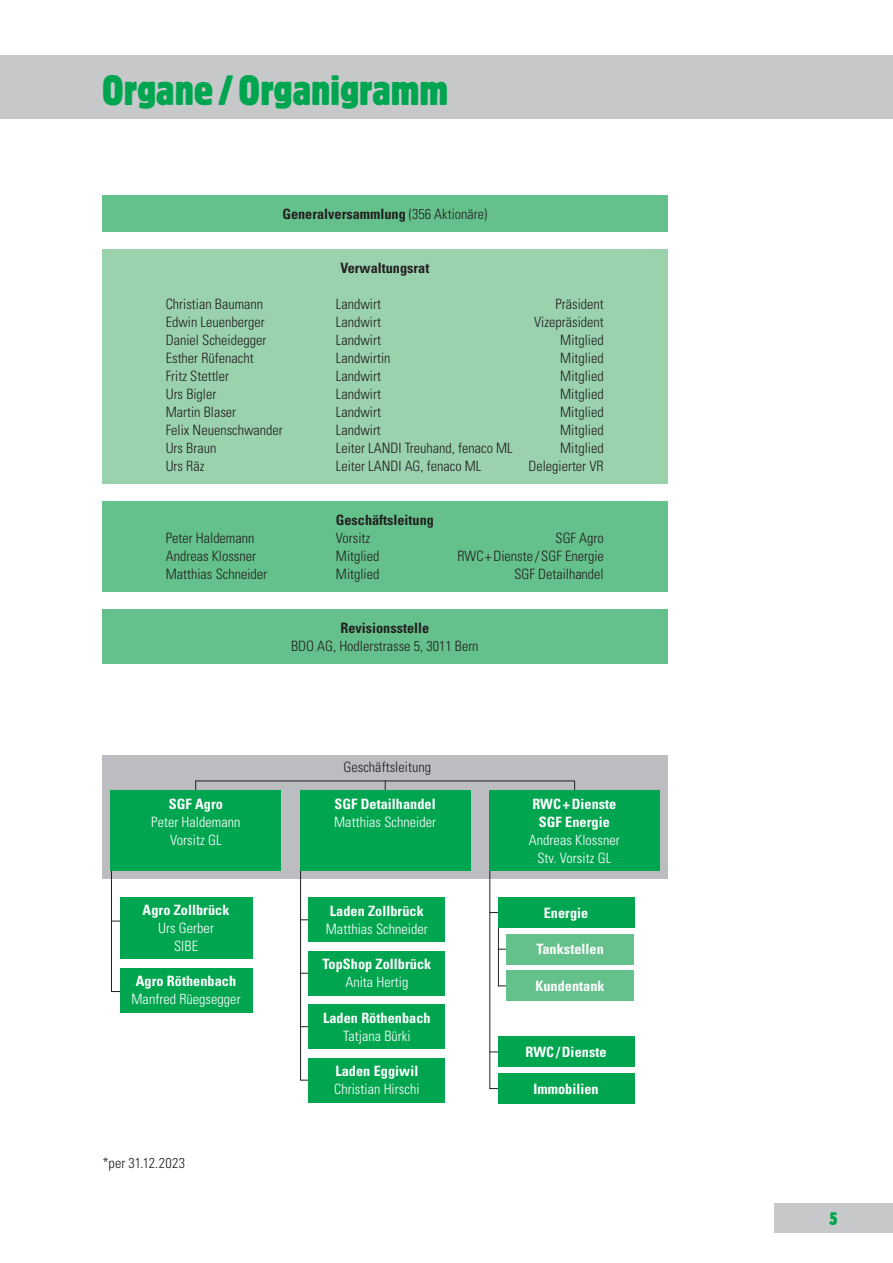
<style>
.page{position:relative;width:893px;height:1263px;background:#fff}
.page>*{position:absolute;margin:0;border:0;box-sizing:border-box;transform-origin:0 0}
.t1{font:condensed 42px "Block Pro";color:#00a54f}
.t2{font:condensed 18px "Block Pro";color:#00a54f}
.t3{font:300 condensed 14.25px "Univers LT Std";color:#231f20}
.t4{font:700 condensed 14.25px/18px "Univers LT Std";letter-spacing:.005em;color:#fff;text-align:center}
.t5{font:300 condensed 14.25px/18px "Univers LT Std";letter-spacing:.005em;color:#fff;text-align:center}
.t6{font:700 condensed 14.25px "Univers LT Std";color:#231f20}
.s1{font-weight:300}
</style>
<div class="page">
<div style="left:774px;top:1203px;width:119px;height:30px;background:#c7c8ca"></div>
<div style="left:0;top:55px;width:893px;height:64px;background:#c7c8ca"></div>
<div style="left:102px;top:756px;width:566px;height:123px;background:#bcbdc0"></div>
<hr style="left:574px;top:781px;width:1px;height:54px;background:#231f20">
<hr style="left:498px;top:927px;width:1px;height:59px;background:#231f20">
<hr style="left:300px;top:870px;width:1px;height:210px;background:#231f20">
<hr style="left:489px;top:871px;width:1px;height:218px;background:#231f20">
<div style="left:489px;top:790px;width:170px;height:81px;background:#00a54f"></div>
<div style="left:120px;top:897px;width:132px;height:62px;background:#00a54f"></div>
<div style="left:120px;top:968px;width:132px;height:45px;background:#00a54f"></div>
<div style="left:309px;top:897px;width:136px;height:45px;background:#00a54f"></div>
<div style="left:309px;top:951px;width:136px;height:45px;background:#00a54f"></div>
<div style="left:309px;top:1004px;width:136px;height:45px;background:#00a54f"></div>
<div style="left:309px;top:1058px;width:136px;height:44px;background:#00a54f"></div>
<div style="left:498px;top:897px;width:136px;height:30px;background:#00a54f"></div>
<div style="left:498px;top:1037px;width:136px;height:30px;background:#00a54f"></div>
<div style="left:506px;top:934px;width:128px;height:30px;background:#65c18b"></div>
<div style="left:506px;top:971px;width:128px;height:30px;background:#65c18b"></div>
<div style="left:300px;top:790px;width:170px;height:81px;background:#00a54f"></div>
<hr style="left:195px;top:780px;width:380px;height:1px;background:#231f20">
<div style="left:498px;top:1073px;width:136px;height:30px;background:#00a54f"></div>
<hr style="left:111px;top:870px;width:1px;height:122px;background:#231f20">
<hr style="left:195px;top:780px;width:1px;height:54px;background:#231f20">
<div style="left:111px;top:790px;width:170px;height:81px;background:#00a54f"></div>
<div style="left:102px;top:196px;width:566px;height:36px;background:#65c18b"></div>
<div style="left:102px;top:250px;width:566px;height:234px;background:#9ad2ae"></div>
<div style="left:102px;top:502px;width:566px;height:90px;background:#65c18b"></div>
<div style="left:102px;top:610px;width:566px;height:54px;background:#65c18b"></div>
<h1 class="t1" style="left:102px;top:63px;width:348px">Organe /Organigramm</h1>
<p class="t6" style="left:282px;top:205px;width:206px">Generalversammlung <span class="s1">(356 Aktionäre)</span></p>
<p class="t3" style="left:412px;top:205px;width:20px">232</p>
<p class="t6" style="left:340px;top:259px;width:90px">Verwaltungsrat</p>
<p class="t3" style="left:166px;top:295px;width:99px">Christian Baumann</p>
<p class="t3" style="left:336px;top:295px;width:47px">Landwirt</p>
<p class="t3" style="left:556px;top:295px;width:50px">Präsident</p>
<p class="t3" style="left:166px;top:313px;width:100px">Edwin Leuenberger</p>
<p class="t3" style="left:336px;top:313px;width:47px">Landwirt</p>
<p class="t3" style="left:534px;top:313px;width:71px">Vizepräsident</p>
<p class="t3" style="left:166px;top:331px;width:102px">Daniel Scheidegger</p>
<p class="t3" style="left:336px;top:331px;width:47px">Landwirt</p>
<p class="t3" style="left:560px;top:331px;width:45px">Mitglied</p>
<p class="t3" style="left:166px;top:349px;width:89px">Esther Rüfenacht</p>
<p class="t3" style="left:336px;top:349px;width:56px">Landwirtin</p>
<p class="t3" style="left:560px;top:349px;width:45px">Mitglied</p>
<p class="t3" style="left:166px;top:367px;width:65px">Fritz Stettler</p>
<p class="t3" style="left:336px;top:367px;width:47px">Landwirt</p>
<p class="t3" style="left:560px;top:367px;width:45px">Mitglied</p>
<p class="t3" style="left:166px;top:385px;width:52px">Urs Bigler</p>
<p class="t3" style="left:336px;top:385px;width:47px">Landwirt</p>
<p class="t3" style="left:560px;top:385px;width:45px">Mitglied</p>
<p class="t3" style="left:166px;top:403px;width:72px">Martin Blaser</p>
<p class="t3" style="left:336px;top:403px;width:47px">Landwirt</p>
<p class="t3" style="left:560px;top:403px;width:45px">Mitglied</p>
<p class="t3" style="left:166px;top:421px;width:119px">Felix Neuenschwander</p>
<p class="t3" style="left:336px;top:421px;width:47px">Landwirt</p>
<p class="t3" style="left:560px;top:421px;width:45px">Mitglied</p>
<p class="t3" style="left:166px;top:439px;width:52px">Urs Braun</p>
<p class="t3" style="left:336px;top:439px;width:178px">Leiter LANDI Treuhand, fenaco ML</p>
<p class="t3" style="left:560px;top:439px;width:45px">Mitglied</p>
<p class="t3" style="left:166px;top:457px;width:40px">Urs Räz</p>
<p class="t3" style="left:336px;top:457px;width:147px">Leiter LANDI AG, fenaco ML</p>
<p class="t3" style="left:528px;top:457px;width:77px">Delegierter VR</p>
<p class="t6" style="left:336px;top:511px;width:100px">Geschäftsleitung</p>
<p class="t3" style="left:166px;top:529px;width:90px">Peter Haldemann</p>
<p class="t3" style="left:336px;top:529px;width:36px">Vorsitz</p>
<p class="t3" style="left:555px;top:529px;width:50px">SGF Agro</p>
<p class="t3" style="left:166px;top:547px;width:92px">Andreas Klossner</p>
<p class="t3" style="left:336px;top:547px;width:45px">Mitglied</p>
<p class="t3" style="left:457px;top:547px;width:148px">RWC +Dienste /SGF Energie</p>
<p class="t3" style="left:166px;top:565px;width:103px">Matthias Schneider</p>
<p class="t3" style="left:336px;top:565px;width:45px">Mitglied</p>
<p class="t3" style="left:514px;top:565px;width:91px">SGF Detailhandel</p>
<p class="t3" style="left:166px;top:547px;width:96px">Peter Haldenmann</p>
<p class="t3" style="left:336px;top:547px;width:36px">Vorsitz</p>
<p class="t3" style="left:476px;top:547px;width:129px">Leiter Agro Detailhandel</p>
<p class="t3" style="left:166px;top:565px;width:34px">Simon</p>
<p class="t3" style="left:451px;top:565px;width:155px">Leiter RWC /Dienste/ Energie</p>
<p class="t6" style="left:340px;top:619px;width:90px">Revisionsstelle</p>
<p class="t3" style="left:291px;top:637px;width:189px">BDO AG, Hodlerstrasse 5, 3011 Bern</p>
<p class="t4" style="left:169px;top:795px;width:56px">SGF Agro</p>
<p class="t5" style="left:151px;top:813px;width:91px">Peter Haldemann<br>Vorsitz GL</p>
<p class="t4" style="left:143px;top:901px;width:88px">Agro Zollbrück</p>
<p class="t5" style="left:158px;top:919px;width:57px">Urs Gerber<br>SIBE</p>
<p class="t4" style="left:136px;top:972px;width:102px">Agro Röthenbach</p>
<p class="t5" style="left:131px;top:990px;width:111px">Manfred Rüegsegger</p>
<p class="t3" style="left:102px;top:1154px;width:84px">*per 31.12.2023</p>
<p class="t3" style="left:343px;top:759px;width:89px">Geschäftsleitung</p>
<p class="t4" style="left:335px;top:795px;width:103px">SGF Detailhandel</p>
<p class="t5" style="left:334px;top:813px;width:104px">Matthias Schneider</p>
<p class="t4" style="left:330px;top:902px;width:96px">Laden Zollbrück</p>
<p class="t5" style="left:326px;top:920px;width:104px">Matthias Schneider</p>
<p class="t4" style="left:322px;top:955px;width:110px">TopShop Zollbrück</p>
<p class="t5" style="left:345px;top:973px;width:64px">Anita Hertig</p>
<p class="t4" style="left:323px;top:1009px;width:109px">Laden Röthenbach</p>
<p class="t5" style="left:343px;top:1027px;width:69px">Tatjana Bürki</p>
<p class="t4" style="left:335px;top:1062px;width:84px">Laden Eggiwil</p>
<p class="t5" style="left:334px;top:1080px;width:87px">Christian Hirschi</p>
<p class="t4" style="left:532px;top:795px;width:86px">RWC+Dienste<br>SGF Energie</p>
<p class="t5" style="left:529px;top:831px;width:92px">Andreas Klossner<br>Stv. Vorsitz GL</p>
<p class="t4" style="left:544px;top:903px;width:46px">Energie</p>
<p class="t4" style="left:536px;top:940px;width:69px">Tankstellen</p>
<p class="t4" style="left:535px;top:977px;width:71px">Kundentank</p>
<p class="t4" style="left:526px;top:1043px;width:82px">RWC/Dienste</p>
<p class="t4" style="left:533px;top:1079px;width:67px">Immobilien</p>
<p class="t2" style="left:829px;top:1207px;width:10px">5</p>
</div>
